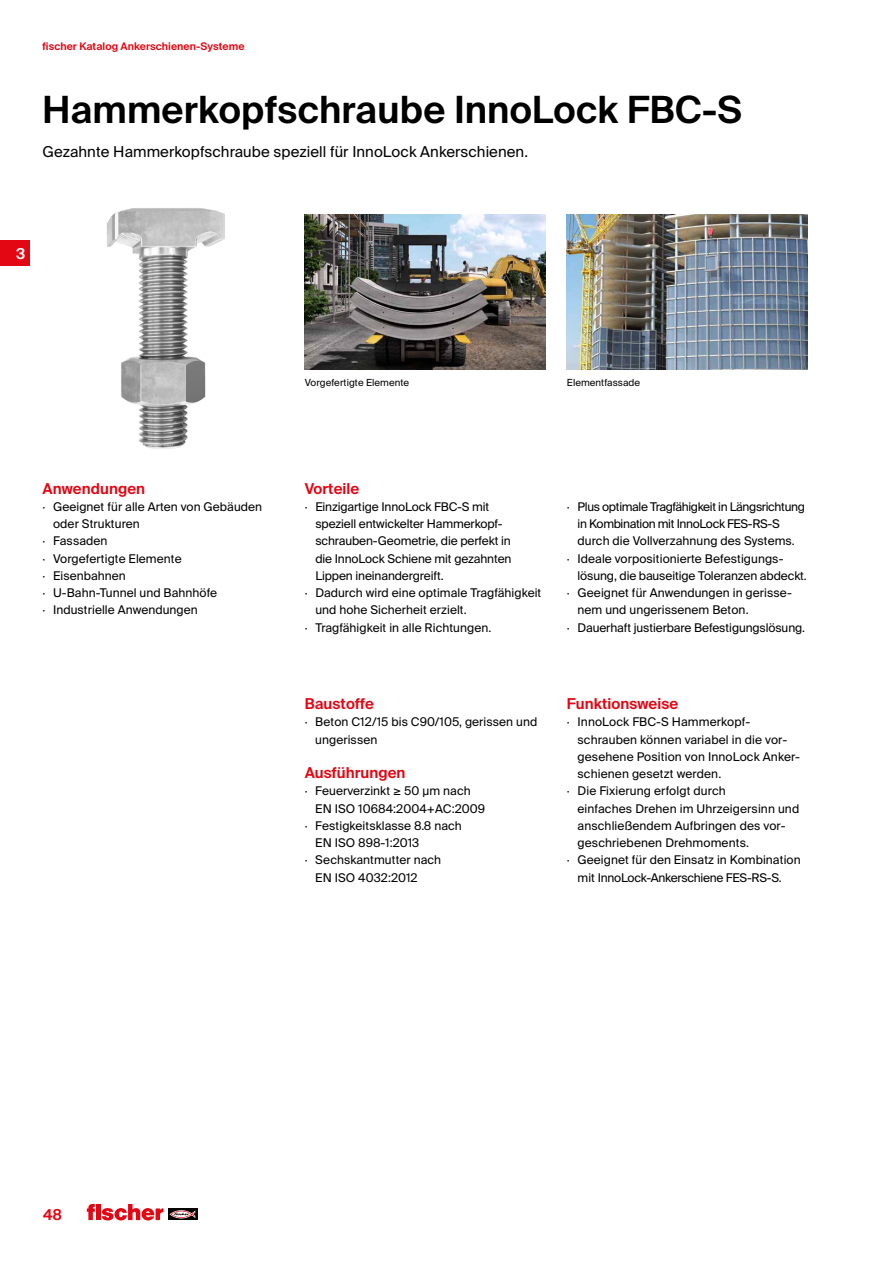
<style>
.page{position:relative;width:893px;height:1263px;background:#fff}
.page>*{position:absolute;margin:0;border:0;box-sizing:border-box;transform-origin:0 0}
.t1{font:600 37.5px "fischerstrong";letter-spacing:.005em;color:#000}
.t2{font:15px "fischerstrong";letter-spacing:.005em;color:#000}
.t3{font:600 15px "fischerstrong";letter-spacing:.005em;color:#e30613}
.t4{font:600 15px "fischerstrong";color:#fff}
.t5{font:12px/17.2px "fischerstrong";letter-spacing:.005em;color:#000}
.t6{font:12px "fischerstrong";letter-spacing:-.03em;color:#000}
.t7{font:12px "fischerstrong";letter-spacing:-.02em;color:#000}
.t8{font:600 10.5px "fischerstrong";letter-spacing:.005em;color:#e30613}
.t9{font:9.75px "fischerstrong";letter-spacing:.005em;color:#000}
</style>
<div class="page">
<div style="left:0;top:240px;width:30px;height:26px;background:#e30613"></div>
<svg style="left:168px;top:1208px;width:29px;height:12px"></svg>
<svg style="left:169px;top:1210px;width:26px;height:8px"></svg>
<svg style="left:87px;top:1204px;width:76px;height:16px"></svg>
<img style="left:107px;top:208px;width:118px;height:241px">
<hr style="left:892px;top:77px;width:1px;height:181px;background:#ece9e6">
<hr style="left:892px;top:258px;width:1px;height:129px;background:#ece9e6">
<hr style="left:892px;top:387px;width:1px;height:129px;background:#ece9e6">
<img style="left:567px;top:215px;width:241px;height:155px">
<img style="left:305px;top:215px;width:241px;height:155px">
<p class="t8" style="left:43px;top:41px;width:204px">fischer Katalog Ankerschienen-Systeme</p>
<h1 class="t1" style="left:42px;top:88px;width:701px">Hammerkopfschraube InnoLock FBC-S</h1>
<p class="t2" style="left:42px;top:143px;width:487px">Gezahnte Hammerkopfschraube speziell für InnoLock Ankerschienen.</p>
<p class="t4" style="left:16px;top:245px;width:11px">3</p>
<p class="t3" style="left:42px;top:480px;width:104px">Anwendungen</p>
<p class="t5" style="left:42px;top:498px;width:221px">· Geeignet für alle Arten von Gebäuden</p>
<p class="t5" style="left:53px;top:515px;width:88px">oder Strukturen</p>
<p class="t5" style="left:42px;top:532px;width:66px">· Fassaden</p>
<p class="t5" style="left:42px;top:550px;width:141px">· Vorgefertigte Elemente</p>
<p class="t5" style="left:42px;top:567px;width:85px">· Eisenbahnen</p>
<p class="t5" style="left:42px;top:584px;width:176px">· U-Bahn-Tunnel und Bahnhöfe</p>
<p class="t5" style="left:42px;top:601px;width:157px">· Industrielle Anwendungen</p>
<p class="t9" style="left:305px;top:377px;width:106px">Vorgefertigte Elemente</p>
<p class="t9" style="left:567px;top:377px;width:75px">Elementfassade</p>
<p class="t3" style="left:305px;top:480px;width:56px">Vorteile</p>
<p class="t5" style="left:305px;top:498px;width:186px">· Einzigartige InnoLock FBC-S mit</p>
<p class="t5" style="left:315px;top:515px;width:189px">speziell entwickelter Hammerkopf-</p>
<p class="t5" style="left:315px;top:532px;width:197px">schrauben-Geometrie, die perfekt in</p>
<p class="t5" style="left:315px;top:550px;width:198px">die InnoLock Schiene mit gezahnten</p>
<p class="t5" style="left:315px;top:567px;width:130px">Lippen ineinandergreift.</p>
<p class="t5" style="left:305px;top:584px;width:238px">· Dadurch wird eine optimale Tragfähigkeit</p>
<p class="t5" style="left:315px;top:601px;width:153px">und hohe Sicherheit erzielt.</p>
<p class="t5" style="left:305px;top:619px;width:188px">· Tragfähigkeit in alle Richtungen.</p>
<p class="t3" style="left:305px;top:695px;width:71px">Baustoffe</p>
<p class="t5" style="left:315px;top:714px;width:223px;text-indent:-11px">· Beton C12/15 bis C90/105, gerissen und ungerissen</p>
<p class="t3" style="left:305px;top:764px;width:102px">Ausführungen</p>
<p class="t5" style="left:305px;top:783px;width:167px">· Feuerverzinkt ≥ 50 µm nach</p>
<p class="t5" style="left:315px;top:800px;width:171px">EN ISO 10684:2004+AC:2009</p>
<p class="t5" style="left:305px;top:817px;width:159px">· Festigkeitsklasse 8.8 nach</p>
<p class="t5" style="left:315px;top:834px;width:106px">EN ISO 898-1:2013</p>
<p class="t5" style="left:305px;top:852px;width:138px">· Sechskantmutter nach</p>
<p class="t5" style="left:315px;top:869px;width:104px">EN ISO 4032:2012</p>
<p class="t6" style="left:567px;top:500px;width:239px">· Plus optimale Tragfähigkeit in Längsrichtung</p>
<p class="t6" style="left:578px;top:517px;width:204px">in Kombination mit InnoLock FES-RS-S</p>
<p class="t5" style="left:578px;top:532px;width:219px">durch die Vollverzahnung des Systems.</p>
<p class="t5" style="left:567px;top:550px;width:217px">· Ideale vorpositionierte Befestigungs-</p>
<p class="t5" style="left:578px;top:567px;width:231px">lösung, die bauseitige Toleranzen abdeckt.</p>
<p class="t5" style="left:567px;top:584px;width:226px">· Geeignet für Anwendungen in gerisse-</p>
<p class="t5" style="left:578px;top:601px;width:172px">nem und ungerissenem Beton.</p>
<p class="t5" style="left:567px;top:619px;width:240px">· Dauerhaft justierbare Befestigungslösung.</p>
<p class="t3" style="left:567px;top:695px;width:113px">Funktionsweise</p>
<p class="t5" style="left:567px;top:714px;width:185px">· InnoLock FBC-S Hammerkopf-</p>
<p class="t5" style="left:577px;top:731px;width:211px">schrauben können variabel in die vor-</p>
<p class="t5" style="left:577px;top:748px;width:224px">gesehene Position von InnoLock Anker-</p>
<p class="t5" style="left:577px;top:765px;width:145px">schienen gesetzt werden.</p>
<p class="t5" style="left:567px;top:783px;width:160px">· Die Fixierung erfolgt durch</p>
<p class="t5" style="left:577px;top:800px;width:223px">einfaches Drehen im Uhrzeigersinn und</p>
<p class="t5" style="left:577px;top:817px;width:210px">anschließendem Aufbringen des vor-</p>
<p class="t5" style="left:577px;top:834px;width:173px">geschriebenen Drehmoments.</p>
<p class="t5" style="left:567px;top:852px;width:235px">· Geeignet für den Einsatz in Kombination</p>
<p class="t7" style="left:577px;top:870px;width:206px">mit InnoLock-Ankerschiene FES-RS-S.</p>
<p class="t3" style="left:43px;top:1206px;width:21px">48</p>
</div>
